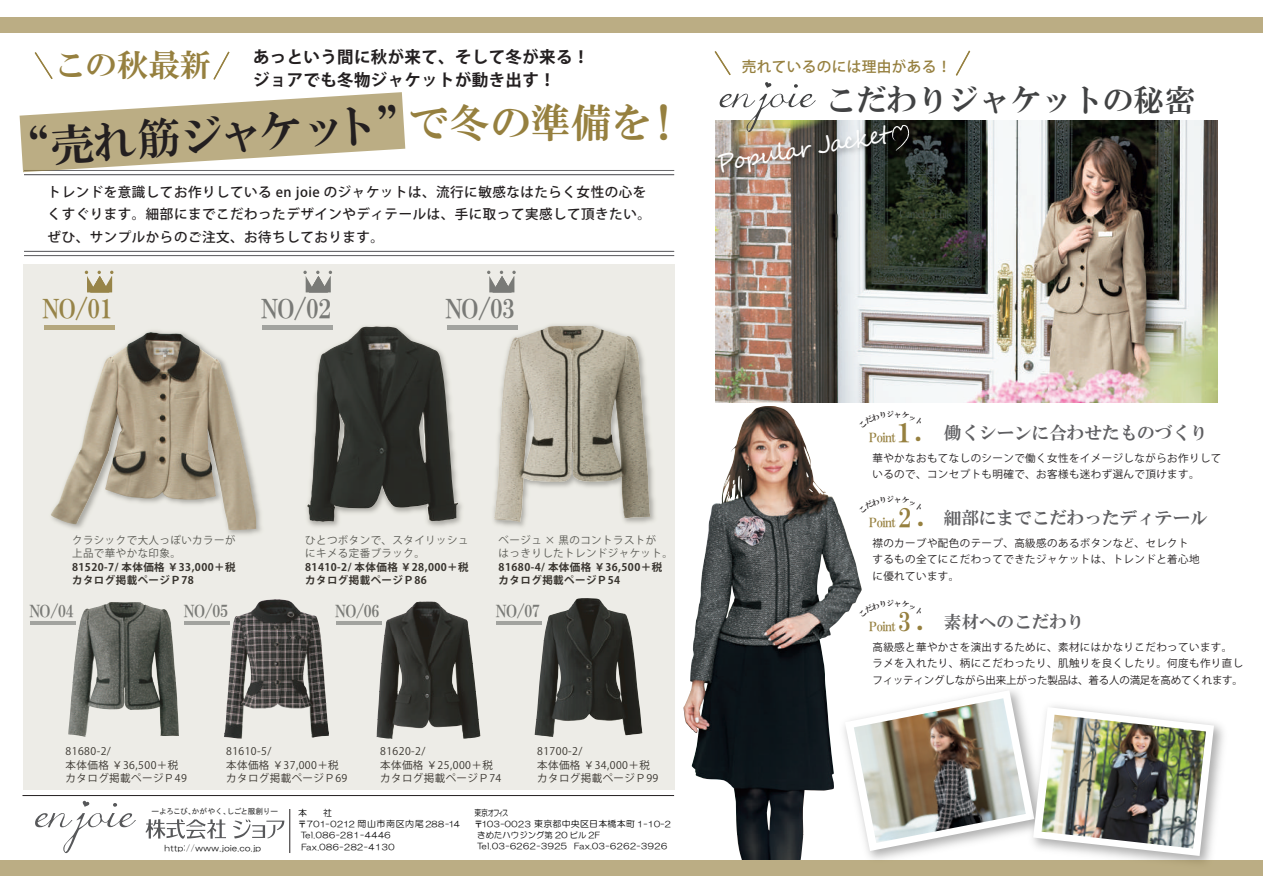
<style>
.page{position:relative;width:1263px;height:893px;background:#fff}
.page>*{position:absolute;margin:0;border:0;box-sizing:border-box;transform-origin:0 0}
.t1{font:43.65px "HGS Mincho E";color:#231f20}
.t2{font:40.5px "HGS Mincho E";color:#96803f}
.t3{font:31.5px "HGS Mincho E";color:#96803f}
.t4{font:30.75px "HGS Mincho E";color:#414243}
.t5{font:26.25px "HGS Mincho E";letter-spacing:-.06em;color:#727477}
.t6{font:26.25px "HGS Mincho E";color:#96803f}
.t7{font:23.55px "Segoe Script";color:#fff}
.t8{font:17.55px "HGS Mincho E";color:#5f5f62}
.t9{font:16.8px "HGS Mincho E";letter-spacing:-.06em;color:#727477}
.t10{font:700 16.5px/22.5px "Koz Go Pro";letter-spacing:.02em;color:#231f20}
.t11{font:500 14.7px "Koz Go Pro";letter-spacing:.02em;color:#96803f}
.t12{font:500 13.5px/22.5px "Koz Go Pro";letter-spacing:.04em;color:#231f20}
.t13{font:10.5px/13.5px "Koz Go Pro";letter-spacing:.04em;color:#231f20}
.t14{font:700 10.5px/13.5px "Koz Go Pro";letter-spacing:.04em;color:#231f20}
.t15{font:10.5px/13.5px "Koz Go Pro";letter-spacing:.04em;color:#4b4c4d}
.t16{font:9px "HG Maru Gothic MPRO";color:#000}
.t17{font:8.55px "HG Maru Gothic MPRO";color:#000;scale:.71 1}
.t18{font:8.25px/11.1px "HG Maru Gothic MPRO";letter-spacing:.06em;color:#000}
.t19{font:7.65px "MS Gothic";letter-spacing:-.04em;color:#333}
.s1{font-size:9px}
.s2{font-size:26.25px;color:#96803f}
</style>
<div class="page">
<svg style="left:845px;top:690px;width:369px;height:166px"></svg>
<img style="left:1041px;top:714px;width:165px;height:134px">
<img style="left:715px;top:121px;width:503px;height:281px">
<img style="left:715px;top:120px;width:192px;height:74px">
<svg style="left:213px;top:51px;width:17px;height:29px"></svg>
<svg style="left:34px;top:52px;width:19px;height:27px"></svg>
<svg style="left:35px;top:800px;width:101px;height:54px"></svg>
<svg style="left:145px;top:819px;width:81px;height:19px"></svg>
<svg style="left:233px;top:819px;width:51px;height:19px"></svg>
<svg style="left:892px;top:124px;width:17px;height:27px"></svg>
<div style="left:0;top:17px;width:1263px;height:16px;background:#bbad84"></div>
<img style="left:699px;top:445px;width:134px;height:385px">
<div style="left:0;top:860px;width:1263px;height:16px;background:#bbad84"></div>
<hr style="left:24px;top:251px;width:650px;height:1px;background:#69696c">
<hr style="left:24px;top:255px;width:650px;height:1px;background:#69696c">
<hr style="left:24px;top:174px;width:650px;height:1px;background:#69696c">
<hr style="left:24px;top:170px;width:650px;height:1px;background:#69696c">
<svg style="left:955px;top:50px;width:16px;height:26px"></svg>
<svg style="left:714px;top:51px;width:102px;height:88px"></svg>
<svg style="left:20px;top:92px;width:385px;height:80px"></svg>
<svg style="left:23px;top:265px;width:652px;height:525px;fill:#edece7"></svg>
<h3 class="t10" style="left:253px;top:47px;width:338px">あっという間に秋が来て、そして冬が来る！ジョアでも冬物ジャケットが動き出す！</h3>
<h3 class="t11" style="left:742px;top:57px;width:211px">売れているのには理由がある！</h3>
<h3 class="t3" style="left:54px;top:49px;width:159px">この秋最新</h3>
<h3 class="t4" style="left:825px;top:84px;width:371px">こだわりジャケットの秘密</h3>
<h2 class="t2" style="left:408px;top:102px;width:277px">で冬の準備を！</h2>
<h1 class="t1" style="left:5px;top:127px;width:416px;rotate:-4deg">“売れ筋ジャケット”</h1>
<h3 class="t7" style="left:713px;top:145px;width:175px;rotate:-10deg">Popular Jacket</h3>
<p class="t12" style="left:48px;top:181px;width:605px">トレンドを意識してお作りしている en joie のジャケットは、流行に敏感なはたらく女性の心をくすぐります。細部にまでこだわったデザインやディテールは、手に取って実感して頂きたい。ぜひ、サンプルからのご注文、お待ちしております。</p>
<h3 class="t6" style="left:43px;top:296px;width:72px">NO/01</h3>
<h3 class="t5" style="left:261px;top:296px;width:72px">NO/02</h3>
<h3 class="t5" style="left:445px;top:296px;width:72px">NO/03</h3>
<p class="t15" style="left:72px;top:533px;width:165px">クラシックで大人っぽいカラーが上品で華やかな印象。</p>
<p class="t14" style="left:72px;top:560px;width:165px">81520-7/ 本体価格 ￥33,000＋税カタログ掲載ページＰ78</p>
<p class="t15" style="left:305px;top:533px;width:165px">ひとつボタンで、スタイリッシュにキメる定番ブラック。</p>
<p class="t14" style="left:305px;top:560px;width:165px">81410-2/ 本体価格 ￥28,000＋税カタログ掲載ページＰ86</p>
<p class="t15" style="left:499px;top:533px;width:176px">ベージュ × 黒のコントラストが<br>はっきりしたトレンドジャケット。</p>
<p class="t14" style="left:499px;top:560px;width:165px">81680-4/ 本体価格 ￥36,500＋税カタログ掲載ページＰ54</p>
<h3 class="t9" style="left:29px;top:602px;width:46px">NO/04</h3>
<h3 class="t9" style="left:184px;top:602px;width:46px">NO/05</h3>
<h3 class="t9" style="left:335px;top:602px;width:46px">NO/06</h3>
<h3 class="t9" style="left:496px;top:602px;width:46px">NO/07</h3>
<p class="t13" style="left:66px;top:745px;width:123px">81680-2/<br>本体価格 ￥36,500＋税カタログ掲載ページＰ49</p>
<p class="t13" style="left:226px;top:745px;width:123px">81610-5/<br>本体価格 ￥37,000＋税カタログ掲載ページＰ69</p>
<p class="t13" style="left:380px;top:745px;width:123px">81620-2/<br>本体価格 ￥25,000＋税カタログ掲載ページＰ74</p>
<p class="t13" style="left:537px;top:745px;width:123px">81700-2/<br>本体価格 ￥34,000＋税カタログ掲載ページＰ99</p>
<p class="t19" style="left:152px;top:807px;width:128px">ーよろこび、かがやく、しごと服創りー</p>
<p class="t18" style="left:164px;top:842px;width:98px">http://www.joie.co.jp</p>
<p class="t16" style="left:298px;top:808px;width:10px">本</p>
<p class="t16" style="left:323px;top:808px;width:10px">社</p>
<p class="t18" style="left:301px;top:818px;width:161px;text-indent:-3px">〒701-0212 <span class="s1">岡山市南区内尾</span> 288-14<br>Tel.086-281-4446</p>
<p class="t18" style="left:301px;top:841px;width:95px">Fax.086-282-4130</p>
<p class="t17" style="left:474px;top:808px;width:49px"><span class="s1">東京</span>オフィス</p>
<p class="t18" style="left:477px;top:818px;width:195px;text-indent:-3px">〒103-0023 <span class="s1">東京都中央区日本橋本町</span> 1-10-2きめたハウジング第 20 ビル 2F<br>Tel.03-6262-3925 Fax.03-6262-3926</p>
<h3 class="t8" style="left:869px;top:423px;width:340px"><sub>Point</sub><span class="s2">１.</span> 働くシーンに合わせたものづくり</h3>
<p class="t13" style="left:872px;top:450px;width:351px;line-height:16.5px">華やかなおもてなしのシーンで働く女性をイメージしながらお作りしているので、コンセプトも明確で、お客様も迷わず選んで頂けます。</p>
<h3 class="t8" style="left:869px;top:508px;width:340px"><sub>Point</sub> <span class="s2">2 .</span> 細部にまでこだわったディテール</h3>
<p class="t13" style="left:872px;top:535px;width:329px;line-height:16.5px">襟のカーブや配色のテープ、高級感のあるボタンなど、セレクトするもの全てにこだわってできたジャケットは、トレンドと着心地に優れています。</p>
<h3 class="t8" style="left:869px;top:612px;width:217px"><sub>Point</sub> <span class="s2">3 .</span> 素材へのこだわり</h3>
<p class="t13" style="left:872px;top:639px;width:372px;line-height:16.5px">高級感と華やかさを演出するために、素材にはかなりこだわっています。ラメを入れたり、柄にこだわったり、肌触りを良くしたり。何度も作り直しフィッティングしながら出来上がった製品は、着る人の満足を高めてくれます。</p>
</div>
